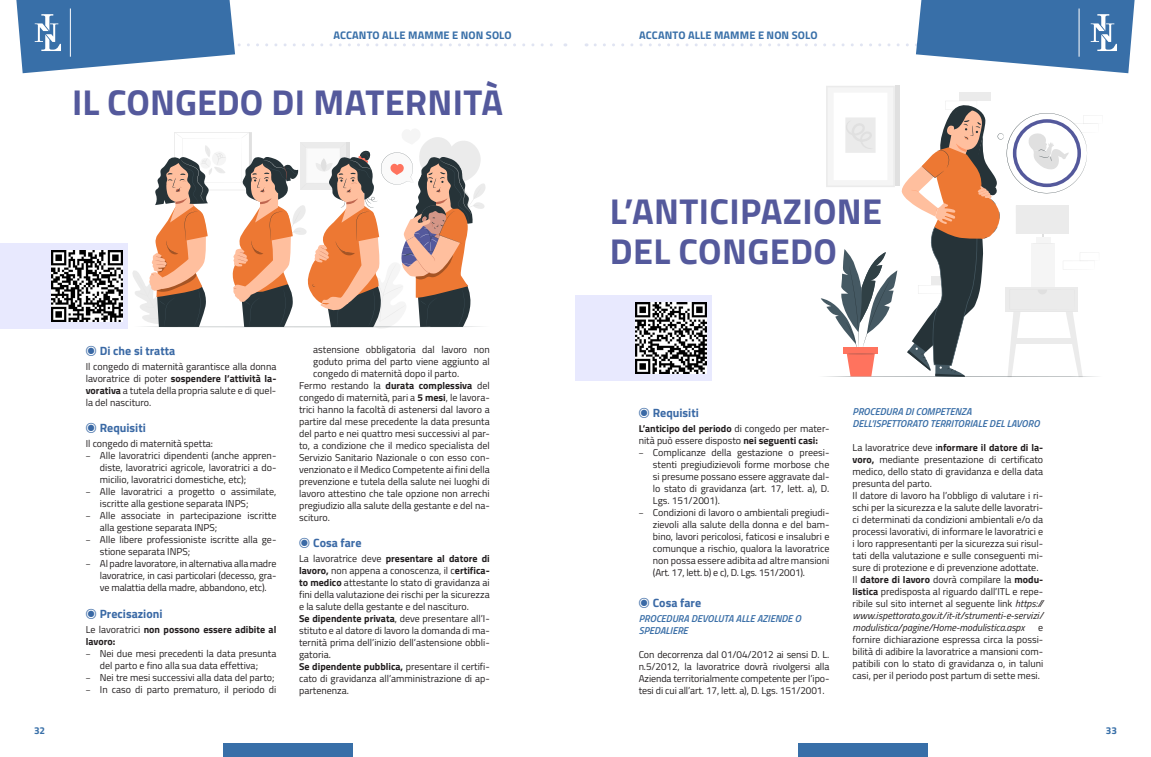
<style>
.page{position:relative;width:1151px;height:757px;background:#fff}
.page>*{position:absolute;margin:0;border:0;box-sizing:border-box;transform-origin:0 0}
.t1{font:700 36px/40px "Titillium Web";letter-spacing:.01em;color:#54599c}
.t2{font:700 12px "Titillium Web";color:#3a69a5}
.t3{font:700 11px "Titillium Web";letter-spacing:.01em;color:#386fa8}
.t4{font:10px/12px "Titillium Web";color:#231f20;text-align:justify}
.t5{font:italic 600 10px/12px "Titillium Web";color:#396ea7}
.t6{font:700 10px/12px "Titillium Web";color:#231f20}
.t7{font:700 10px "Titillium Web";color:#386fa8}
.s1{font-family:"Source Sans Pro";font-weight:400}
.s2{font-weight:700}
.s3{font-family:"Source Sans Pro"}
.s4{font-weight:400}
.s5{font-style:italic}
</style>
<div class="page">
<div style="left:798px;top:743px;width:130px;height:14px;background:#386fa8"></div>
<div style="left:223px;top:743px;width:129px;height:14px;background:#386fa8"></div>
<svg style="left:16px;top:0;width:550px;height:73px"></svg>
<svg style="left:595px;top:0;width:540px;height:73px"></svg>
<svg style="left:132px;top:132px;width:354px;height:196px"></svg>
<svg style="left:820px;top:86px;width:278px;height:291px"></svg>
<div style="left:0;top:244px;width:128px;height:85px;background:#e8e9fe"></div>
<div style="left:575px;top:295px;width:136px;height:85px;background:#e8e9fe"></div>
<img style="left:52px;top:251px;width:70px;height:71px">
<img style="left:635px;top:302px;width:71px;height:71px">
<p class="t3" style="left:333px;top:27px;width:180px">ACCANTO ALLE MAMME E NON SOLO</p>
<p class="t3" style="left:639px;top:27px;width:180px">ACCANTO ALLE MAMME E NON SOLO</p>
<h1 class="t1" style="left:72px;top:80px;width:433px">IL CONGEDO DI MATERNITÀ</h1>
<p class="t2" style="left:86px;top:342px;width:91px"><span class="s1">◉</span> Di che si tratta</p>
<p class="t4" style="left:86px;top:360px;width:192px">Il congedo di maternità garantisce alla donna lavoratrice di poter <span class="s2">sospendere l’attività la&shy;vorativa</span> a tutela della propria salute e di quel&shy;la del nascituro.</p>
<p class="t2" style="left:86px;top:419px;width:62px"><span class="s1">◉</span> Requisiti</p>
<p class="t4" style="left:86px;top:437px;width:129px">Il congedo di maternità spetta:</p>
<p class="t4" style="left:100px;top:449px;width:178px;text-indent:-14px"><span class="s3">–</span> Alle lavoratrici dipendenti (anche appren&shy;diste, lavoratrici agricole, lavoratrici a do&shy;micilio, lavoratrici domestiche, etc);</p>
<p class="t4" style="left:100px;top:485px;width:178px;text-indent:-14px"><span class="s3">–</span> Alle lavoratrici a progetto o assimilate, iscritte alla gestione separata INPS;</p>
<p class="t4" style="left:100px;top:509px;width:178px;text-indent:-14px"><span class="s3">–</span> Alle associate in partecipazione iscritte alla gestione separata INPS;</p>
<p class="t4" style="left:100px;top:533px;width:178px;text-indent:-14px"><span class="s3">–</span> Alle libere professioniste iscritte alla ge&shy;stione separata INPS;</p>
<p class="t4" style="left:100px;top:557px;width:178px;text-indent:-14px"><span class="s3">–</span> Al padre lavoratore, in alternativa alla madre lavoratrice, in casi particolari (decesso, gra&shy;ve malattia della madre, abbandono, etc).</p>
<p class="t2" style="left:86px;top:604px;width:78px"><span class="s1">◉</span> Precisazioni</p>
<p class="t6" style="left:86px;top:622px;width:192px"><span class="s4">Le lavoratrici</span> non possono essere adibite al lavoro:</p>
<p class="t4" style="left:86px;top:646px;width:192px;text-align:center"><span class="s3">–</span> Nei due mesi precedenti la data presunta del parto e fino alla sua data effettiva;</p>
<p class="t4" style="left:86px;top:670px;width:190px"><span class="s3">–</span> Nei tre mesi successivi alla data del parto;</p>
<p class="t4" style="left:86px;top:682px;width:192px"><span class="s3">–</span> In caso di parto prematuro, il periodo di</p>
<p class="t4" style="left:313px;top:343px;width:178px">astensione obbligatoria dal lavoro non</p>
<p class="t4" style="left:313px;top:355px;width:178px">goduto prima del parto viene aggiunto al</p>
<p class="t4" style="left:313px;top:367px;width:147px">congedo di maternità dopo il parto.</p>
<p class="t4" style="left:299px;top:379px;width:192px">Fermo restando la <span class="s2">durata complessiva</span> del</p>
<p class="t4" style="left:299px;top:391px;width:192px">congedo di maternità, pari a <span class="s2">5 mesi</span>, le lavora-</p>
<p class="t4" style="left:299px;top:403px;width:192px">trici hanno la facoltà di astenersi dal lavoro a</p>
<p class="t4" style="left:299px;top:415px;width:192px">partire dal mese precedente la data presunta</p>
<p class="t4" style="left:299px;top:427px;width:192px">del parto e nei quattro mesi successivi al par-</p>
<p class="t4" style="left:299px;top:439px;width:192px">to, a condizione che il medico specialista del</p>
<p class="t4" style="left:299px;top:451px;width:192px">Servizio Sanitario Nazionale o con esso con-</p>
<p class="t4" style="left:299px;top:463px;width:192px">venzionato e il Medico Competente ai fini della</p>
<p class="t4" style="left:299px;top:475px;width:192px">prevenzione e tutela della salute nei luoghi di</p>
<p class="t4" style="left:299px;top:487px;width:192px">lavoro attestino che tale opzione non arrechi</p>
<p class="t4" style="left:299px;top:499px;width:192px">pregiudizio alla salute della gestante e del na-</p>
<p class="t4" style="left:299px;top:511px;width:32px">scituro.</p>
<p class="t2" style="left:299px;top:534px;width:64px"><span class="s1">◉</span> Cosa fare</p>
<p class="t4" style="left:299px;top:552px;width:192px;text-align:left">La lavoratrice deve <span class="s2">presentare al datore di lavoro,</span> non appena a conoscenza, il c<span class="s2">ertifica&shy;to medico</span> attestante lo stato di gravidanza ai fini della valutazione dei rischi per la sicurezza e la salute della gestante e del nascituro.<br><span class="s2">Se dipendente privata</span>, deve presentare all’I&shy;stituto e al datore di lavoro la domanda di ma&shy;ternità prima dell’inizio dell’astensione obbli&shy;gatoria.<br><span class="s2">Se dipendente pubblica,</span> presentare il certifi&shy;cato di gravidanza all’amministrazione di ap&shy;partenenza.</p>
<h1 class="t1" style="left:610px;top:190px;width:274px">L’ANTICIPAZIONE<br>DEL CONGEDO</h1>
<p class="t2" style="left:639px;top:403px;width:62px"><span class="s1">◉</span> Requisiti</p>
<p class="t4" style="left:639px;top:422px;width:192px"><span class="s2">L’anticipo del periodo</span> di congedo per mater&shy;nità può essere disposto <span class="s2">nei seguenti casi:</span></p>
<p class="t4" style="left:653px;top:446px;width:178px;text-indent:-14px"><span class="s3">–</span> Complicanze della gestazione o preesi&shy;stenti pregiudizievoli forme morbose che si presume possano essere aggravate dal&shy;lo stato di gravidanza (art. 17, lett. a), D.<br>Lgs. 151/2001).</p>
<p class="t4" style="left:653px;top:506px;width:178px;text-indent:-14px"><span class="s3">–</span> Condizioni di lavoro o ambientali pregiudi&shy;zievoli alla salute della donna e del bam&shy;bino, lavori pericolosi, faticosi e insalubri e comunque a rischio, qualora la lavoratrice non possa essere adibita ad altre mansioni (Art. 17, lett. b) e c), D. Lgs. 151/2001).</p>
<p class="t2" style="left:639px;top:594px;width:64px"><span class="s1">◉</span> Cosa fare</p>
<p class="t5" style="left:639px;top:612px;width:164px">PROCEDURA DEVOLUTA ALLE AZIENDE O<br>SPEDALIERE</p>
<p class="t4" style="left:639px;top:648px;width:192px">Con decorrenza dal 01/04/2012 ai sensi D. L. n.5/2012, la lavoratrice dovrà rivolgersi alla Azienda territorialmente competente per l’ipo&shy;tesi di cui all’art. 17, lett. a), D. Lgs. 151/2001.</p>
<p class="t5" style="left:852px;top:404px;width:189px">PROCEDURA DI COMPETENZA<br>DELL’ISPETTORATO TERRITORIALE DEL LAVORO</p>
<p class="t4" style="left:852px;top:440px;width:192px;text-align:left">La lavoratrice deve i<span class="s2">nformare il datore di la&shy;voro,</span> mediante presentazione di certificato medico, dello stato di gravidanza e della data presunta del parto.<br>Il datore di lavoro ha l’obbligo di valutare i ri&shy;schi per la sicurezza e la salute delle lavoratri&shy;ci determinati da condizioni ambientali e/o da processi lavorativi, di informare le lavoratrici e i loro rappresentanti per la sicurezza sui risul&shy;tati della valutazione e sulle conseguenti mi&shy;sure di protezione e di prevenzione adottate.<br>Il <span class="s2">datore di lavoro</span> dovrà compilare la <span class="s2">modu&shy;listica</span> predisposta al riguardo dall’ITL e repe&shy;ribile sul sito internet al seguente link <span class="s5">https:// www.ispettorato.gov.it/it-it/strumenti-e-servizi/ modulistica/pagine/Home-modulistica.aspx</span></p>
<p class="t4" style="left:852px;top:620px;width:192px;text-indent:186px">e fornire dichiarazione espressa circa la possi&shy;bilità di adibire la lavoratrice a mansioni com&shy;patibili con lo stato di gravidanza o, in taluni casi, per il periodo post partum di sette mesi.</p>
<p class="t7" style="left:34px;top:723px;width:13px">32</p>
<p class="t7" style="left:1106px;top:723px;width:13px">33</p>
</div>
